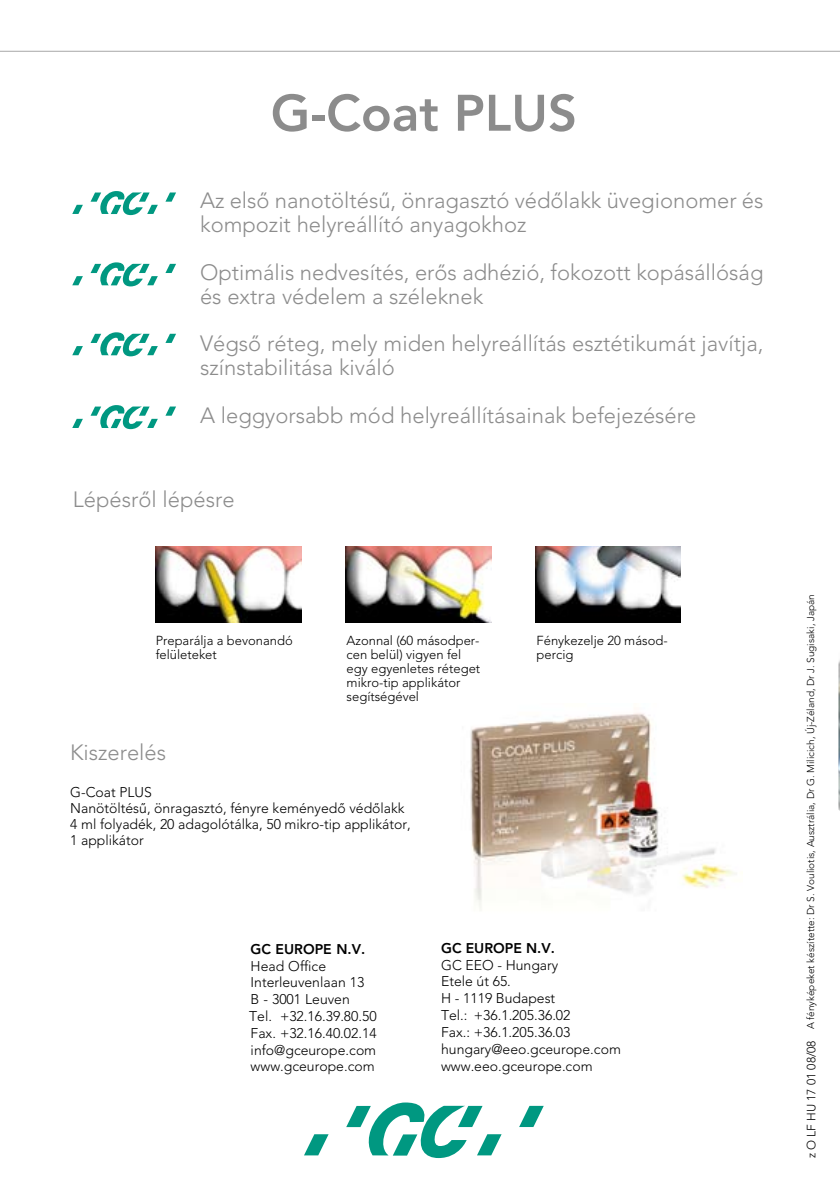
<style>
.page{position:relative;width:840px;height:1191px;background:#fff}
.page>*{position:absolute;margin:0;border:0;box-sizing:border-box;transform-origin:0 0}
.t1{font:800 50.8px "Avenir";color:#8c8c8c}
.t2{font:300 22px/24px "Avenir";color:#8c8c8c}
.t3{font:300 14px/16.8px "Avenir";color:#000}
.t4{font:800 14px "Avenir";color:#000}
.t5{font:300 13px/14px "Avenir";color:#000}
.t6{font:300 12px "Avenir";color:#000}
.t7{font:300 10px "Avenir";color:#000}
</style>
<div class="page">
<img style="left:838px;top:50px;width:2px;height:761px">
<svg style="left:519px;top:1105px;width:25px;height:22px"></svg>
<svg style="left:346px;top:1102px;width:156px;height:56px"></svg>
<svg style="left:304px;top:1134px;width:25px;height:21px"></svg>
<img style="left:470px;top:713px;width:267px;height:198px">
<hr style="left:0;top:51px;width:840px;height:1px;background:#a7a7a8">
<svg style="left:165px;top:192px;width:11px;height:10px"></svg>
<svg style="left:91px;top:191px;width:67px;height:24px"></svg>
<svg style="left:72px;top:205px;width:11px;height:9px"></svg>
<svg style="left:165px;top:264px;width:11px;height:9px"></svg>
<svg style="left:91px;top:262px;width:67px;height:24px"></svg>
<svg style="left:72px;top:276px;width:11px;height:9px"></svg>
<svg style="left:165px;top:334px;width:11px;height:9px"></svg>
<svg style="left:91px;top:332px;width:67px;height:24px"></svg>
<svg style="left:72px;top:346px;width:11px;height:9px"></svg>
<svg style="left:165px;top:406px;width:11px;height:10px"></svg>
<svg style="left:91px;top:405px;width:67px;height:24px"></svg>
<svg style="left:72px;top:419px;width:11px;height:9px"></svg>
<img style="left:345px;top:546px;width:146px;height:77px">
<img style="left:156px;top:546px;width:146px;height:77px">
<img style="left:535px;top:546px;width:146px;height:77px">
<svg style="left:155px;top:546px;width:139px;height:1px"></svg>
<svg style="left:345px;top:546px;width:64px;height:1px"></svg>
<svg style="left:535px;top:546px;width:87px;height:1px"></svg>
<h1 class="t1" style="left:271px;top:83px;width:308px">G-Coat PLUS</h1>
<h2 class="t2" style="left:200px;top:188px;width:565px">Az elsô nanotöltésû, önragasztó védôlakk üvegionomer és kompozit helyreállító anyagokhoz</h2>
<h2 class="t2" style="left:200px;top:260px;width:565px">Optimális nedvesítés, erôs adhézió, fokozott kopásállóság és extra védelem a széleknek</h2>
<h2 class="t2" style="left:200px;top:331px;width:565px">Végsô réteg, mely miden helyreállítás esztétikumát javítja, színstabilitása kiváló</h2>
<h2 class="t2" style="left:200px;top:403px;width:498px">A leggyorsabb mód helyreállításainak befejezésére</h2>
<h2 class="t2" style="left:73px;top:488px;width:163px">Lépésrôl lépésre</h2>
<p class="t5" style="left:156px;top:634px;width:139px">Preparálja a bevonandó felületeket</p>
<p class="t5" style="left:347px;top:634px;width:135px">Azonnal (60 másodper&shy;cen belül) vigyen fel egy egyenletes réteget mikro-tip applikátor segítségével</p>
<p class="t5" style="left:537px;top:634px;width:133px">Fénykezelje 20 másod&shy;percig</p>
<h2 class="t2" style="left:70px;top:740px;width:98px">Kiszerelés</h2>
<p class="t3" style="left:70px;top:784px;width:342px;line-height:16px">G-Coat PLUS<br>Nanötöltésû, önragasztó, fényre keményedô védôlakk 4 ml folyadék, 20 adagolótálka, 50 mikro-tip applikátor, 1 applikátor</p>
<p class="t4" style="left:251px;top:940px;width:116px">GC EUROPE N.V.</p>
<p class="t3" style="left:249px;top:957px;width:129px">Head Office<br>Interleuvenlaan 13<br>B - 3001 Leuven<br>Tel. +32.16.39.80.50<br>Fax. +32.16.40.02.14 info@gceurope.com www.gceurope.com</p>
<p class="t4" style="left:441px;top:939px;width:115px">GC EUROPE N.V.</p>
<p class="t3" style="left:441px;top:956px;width:181px">GC EEO - Hungary<br>Etele út 65.<br>H - 1119 Budapest<br>Tel.: +36.1.205.36.02<br>Fax.: +36.1.205.36.03 hungary@eeo.gceurope.com www.eeo.gceurope.com</p>
<p class="t7" style="left:805px;top:1029px;width:436px;rotate:-90deg">A fényképeket készítette: Dr S. Vouliotis, Ausztrália, Dr G. Milicich, Új-Zéland, Dr J. Sugisaki, Japán</p>
<p class="t6" style="left:804px;top:1158px;width:119px;rotate:-90deg">z O LF HU 17 01 08/08</p>
</div>
